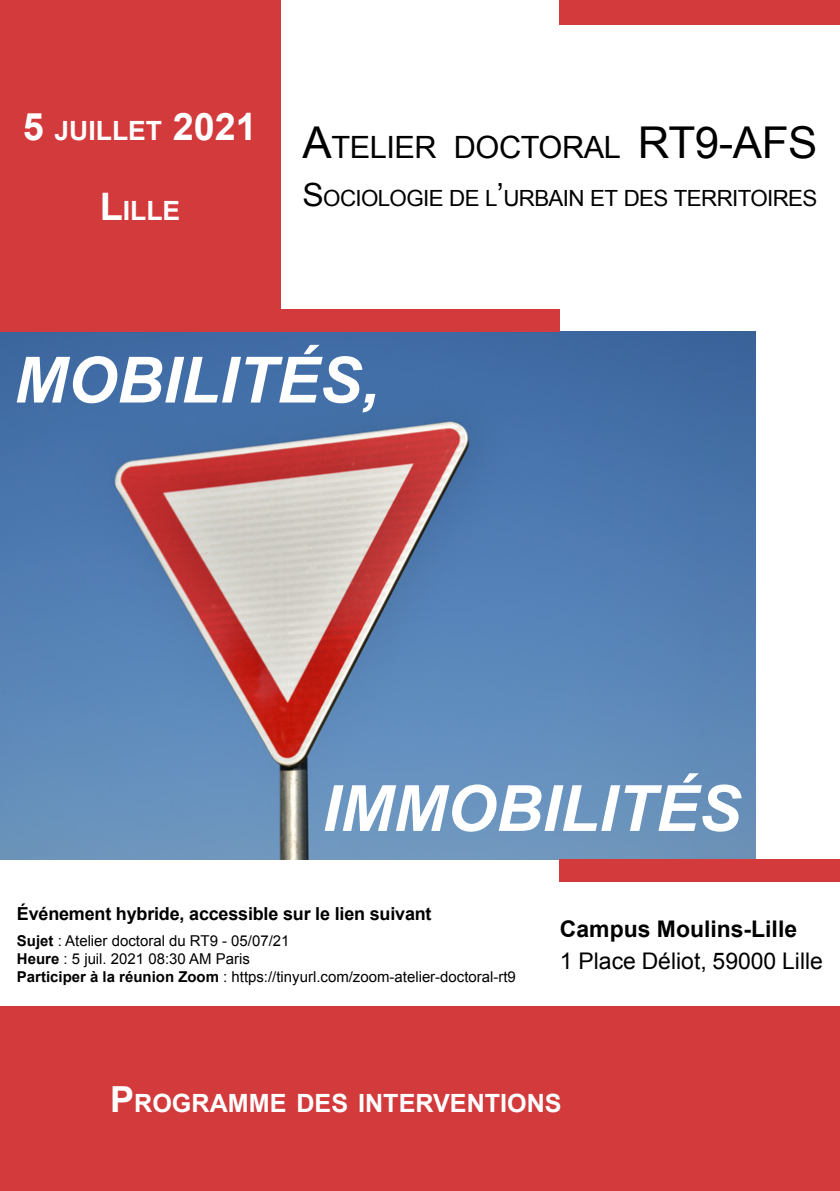
<style>
.page{position:relative;width:840px;height:1191px;background:#fff}
.page>*{position:absolute;margin:0;border:0;box-sizing:border-box;transform-origin:0 0}
.t1{font:italic 700 63.8px "Arial";color:#fff}
.t2{font:30.6px "Arial";letter-spacing:-.015em;color:#000}
.t3{font:700 26.6px "Arial";color:#fff}
.t4{font:700 25.2px "Arial";color:#fff}
.t5{font:23px "Arial";color:#000}
.t6{font:700 23px "Arial";color:#000}
.t7{font:22.4px "Arial";letter-spacing:-.03em;color:#000}
.t8{font:700 18px "Arial";letter-spacing:-.01em;color:#000}
.t9{font:15px "Arial";color:#000}
.s1{font-size:37.8px}
.s2{font-size:43.8px}
.s3{font-size:31.8px}
.s4{font-weight:700}
.s5{font-size:35.8px}
</style>
<div class="page">
<img style="left:0;top:332px;width:754px;height:527px">
<div style="left:275px;top:309px;width:284px;height:23px;background:#d23a3c"></div>
<div style="left:559px;top:859px;width:280px;height:23px;background:#d23a3c"></div>
<div style="left:559px;top:0;width:280px;height:25px;background:#d23a3c"></div>
<div style="left:0;top:0;width:280px;height:332px;background:#d23a3c"></div>
<div style="left:0;top:1006px;width:839px;height:185px;background:#d23a3c"></div>
<p class="t3" style="left:23px;top:113px;width:235px"><span class="s1">5</span> JUILLET <span class="s1">2021</span></p>
<p class="t3" style="left:100px;top:193px;width:82px"><span class="s1">L</span>ILLE</p>
<p class="t2" style="left:302px;top:127px;width:516px"><span class="s2">A</span>TELIER DOCTORAL <span class="s2">RT9-AFS</span></p>
<p class="t7" style="left:302px;top:183px;width:514px"><span class="s3">S</span>OCIOLOGIE DE L<span class="s3">’</span>URBAIN ET DES TERRITOIRES</p>
<p class="t1" style="left:14px;top:339px;width:367px">MOBILITÉS,</p>
<p class="t1" style="left:322px;top:767px;width:420px">IMMOBILITÉS</p>
<p class="t8" style="left:17px;top:901px;width:416px">Événement hybride, accessible sur le lien suivant</p>
<p class="t9" style="left:17px;top:931px;width:274px"><span class="s4">Sujet</span> : Atelier doctoral du RT9 - 05/07/21</p>
<p class="t9" style="left:17px;top:949px;width:234px"><span class="s4">Heure</span> : 5 juil. 2021 08:30 AM Paris</p>
<p class="t9" style="left:17px;top:967px;width:500px"><span class="s4">Participer à la réunion Zoom</span> : https://tinyurl.com/zoom-atelier-doctoral-rt9</p>
<p class="t6" style="left:559px;top:913px;width:238px">Campus Moulins-Lille</p>
<p class="t5" style="left:559px;top:945px;width:264px">1 Place Déliot, 59000 Lille</p>
<p class="t4" style="left:110px;top:1086px;width:452px"><span class="s5">P</span>ROGRAMME DES INTERVENTIONS</p>
</div>
